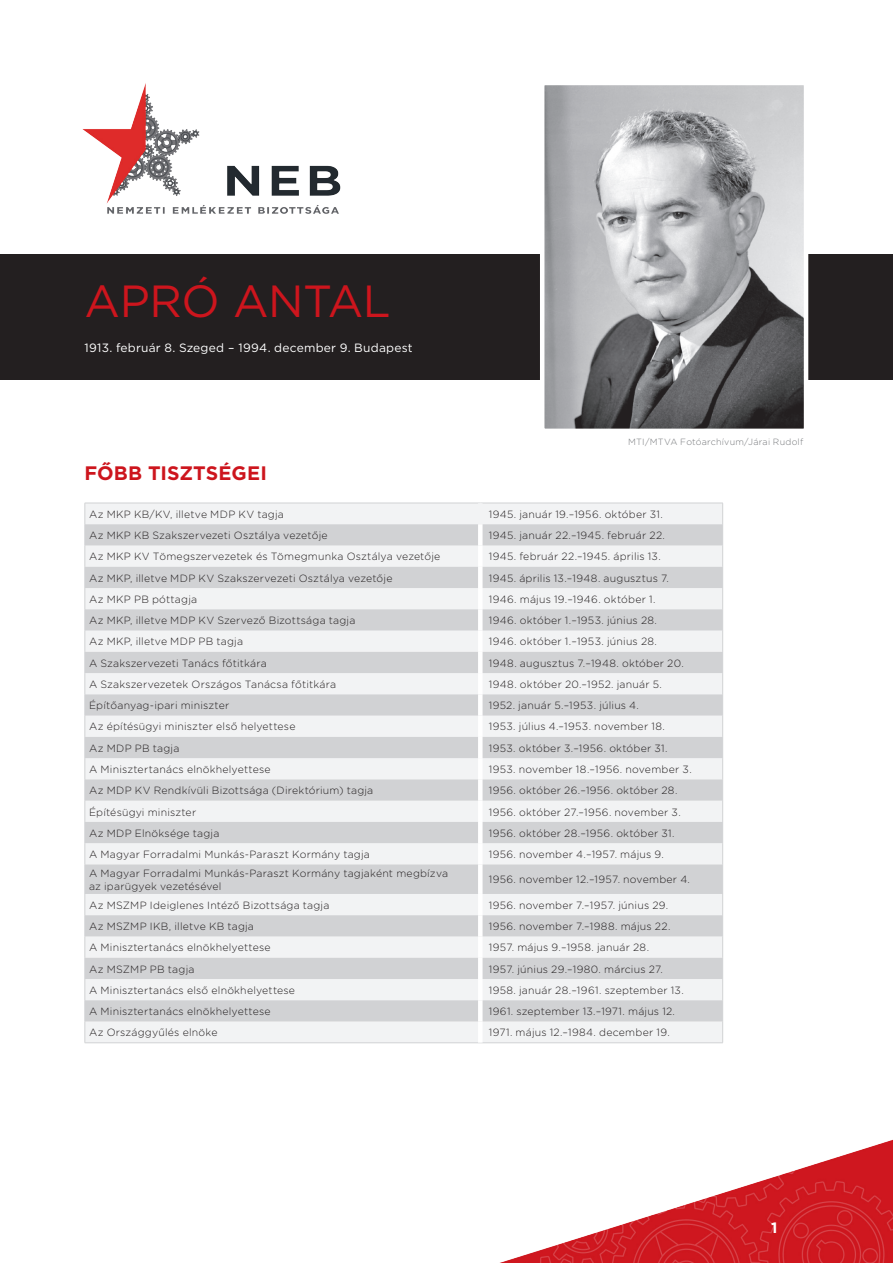
<style>
.page{position:relative;width:893px;height:1263px;background:#fff}
.page>*{position:absolute;margin:0;border:0;box-sizing:border-box;transform-origin:0 0}
.t1{font:45px "Gotham";letter-spacing:-.01em;color:#cd151d}
.t2{font:700 19.5px "Gotham";letter-spacing:.005em;color:#cd151d}
.t3{font:700 15px "Gotham";color:#fff}
.t4{font:12px "Gotham";letter-spacing:.02em;color:#fff}
.t5{font:300 10.5px/12.6px "Gotham Rounded";letter-spacing:.02em;color:#231f20}
.t6{font:300 9px "Gotham Rounded";letter-spacing:.025em;color:#76787b}
</style>
<div class="page">
<img style="left:500px;top:1140px;width:393px;height:123px">
<div style="left:0;top:254px;width:893px;height:125px;background:#231f20"></div>
<img style="left:82px;top:83px;width:259px;height:131px">
<div style="left:86px;top:504px;width:636px;height:538px;background:#f2f3f4"></div>
<svg style="left:86px;top:524px;width:636px;height:497px;fill:#d1d2d4"></svg>
<hr style="left:85px;top:503px;width:395px;height:1px;background:#d1d2d4">
<hr style="left:480px;top:503px;width:243px;height:1px;background:#d1d2d4">
<svg style="left:85px;top:503px;width:1px;height:361px"></svg>
<svg style="left:722px;top:504px;width:1px;height:360px"></svg>
<hr style="left:85px;top:864px;width:1px;height:30px;background:#d1d2d4">
<hr style="left:722px;top:864px;width:1px;height:30px;background:#d1d2d4">
<svg style="left:85px;top:894px;width:1px;height:148px"></svg>
<svg style="left:722px;top:894px;width:1px;height:148px"></svg>
<hr style="left:85px;top:1042px;width:395px;height:1px;background:#d1d2d4">
<hr style="left:480px;top:1042px;width:243px;height:1px;background:#d1d2d4">
<div style="left:478px;top:503px;width:5px;height:21px;background:#f2f3f4"></div>
<div style="left:478px;top:524px;width:5px;height:21px;background:#fff"></div>
<div style="left:478px;top:545px;width:5px;height:22px;background:#fff"></div>
<div style="left:478px;top:567px;width:5px;height:21px;background:#fff"></div>
<div style="left:478px;top:588px;width:5px;height:21px;background:#fff"></div>
<div style="left:478px;top:609px;width:5px;height:21px;background:#fff"></div>
<div style="left:478px;top:630px;width:5px;height:22px;background:#fff"></div>
<div style="left:478px;top:652px;width:5px;height:21px;background:#fff"></div>
<div style="left:478px;top:673px;width:5px;height:21px;background:#fff"></div>
<div style="left:478px;top:694px;width:5px;height:22px;background:#fff"></div>
<div style="left:478px;top:716px;width:5px;height:21px;background:#fff"></div>
<div style="left:478px;top:737px;width:5px;height:21px;background:#fff"></div>
<div style="left:478px;top:758px;width:5px;height:21px;background:#fff"></div>
<div style="left:478px;top:779px;width:5px;height:22px;background:#fff"></div>
<div style="left:478px;top:801px;width:5px;height:21px;background:#fff"></div>
<div style="left:478px;top:822px;width:5px;height:21px;background:#fff"></div>
<div style="left:478px;top:843px;width:5px;height:21px;background:#fff"></div>
<div style="left:478px;top:864px;width:5px;height:30px;background:#fff"></div>
<div style="left:478px;top:894px;width:5px;height:21px;background:#fff"></div>
<div style="left:478px;top:915px;width:5px;height:21px;background:#fff"></div>
<div style="left:478px;top:936px;width:5px;height:22px;background:#fff"></div>
<div style="left:478px;top:958px;width:5px;height:21px;background:#fff"></div>
<div style="left:478px;top:979px;width:5px;height:21px;background:#fff"></div>
<div style="left:478px;top:1000px;width:5px;height:21px;background:#fff"></div>
<div style="left:478px;top:1021px;width:5px;height:21px;background:#fff"></div>
<img style="left:545px;top:86px;width:258px;height:342px">
<div style="left:540px;top:81px;width:268px;height:352px;border:4px solid #fff"></div>
<h1 class="t1" style="left:85px;top:272px;width:308px">apró antal</h1>
<p class="t4" style="left:85px;top:340px;width:330px">1913. február 8. Szeged – 1994. december 9. Budapest</p>
<p class="t6" style="left:628px;top:436px;width:177px">MTI/MTVA Fotóarchívum/Járai Rudolf</p>
<h2 class="t2" style="left:85px;top:460px;width:184px">FŐBB TISZTSÉGEI</h2>
<p class="t5" style="left:89px;top:507px;width:196px">Az MKP KB/KV, illetve MDP KV tagja</p>
<p class="t5" style="left:489px;top:507px;width:176px">1945. január 19.–1956. október 31.</p>
<p class="t5" style="left:89px;top:529px;width:240px">Az MKP KB Szakszervezeti Osztálya vezetője</p>
<p class="t5" style="left:489px;top:529px;width:178px">1945. január 22.–1945. február 22.</p>
<p class="t5" style="left:89px;top:550px;width:353px">Az MKP KV Tömegszervezetek és Tömegmunka Osztálya vezetője</p>
<p class="t5" style="left:489px;top:550px;width:174px">1945. február 22.–1945. április 13.</p>
<p class="t5" style="left:89px;top:571px;width:305px">Az MKP, illetve MDP KV Szakszervezeti Osztálya vezetője</p>
<p class="t5" style="left:489px;top:571px;width:182px">1945. április 13.–1948. augusztus 7.</p>
<p class="t5" style="left:89px;top:592px;width:110px">Az MKP PB póttagja</p>
<p class="t5" style="left:489px;top:592px;width:168px">1946. május 19.–1946. október 1.</p>
<p class="t5" style="left:89px;top:614px;width:268px">Az MKP, illetve MDP KV Szervező Bizottsága tagja</p>
<p class="t5" style="left:489px;top:614px;width:170px">1946. október 1.–1953. június 28.</p>
<p class="t5" style="left:89px;top:635px;width:155px">Az MKP, illetve MDP PB tagja</p>
<p class="t5" style="left:489px;top:635px;width:170px">1946. október 1.–1953. június 28.</p>
<p class="t5" style="left:89px;top:656px;width:179px">A Szakszervezeti Tanács főtitkára</p>
<p class="t5" style="left:489px;top:656px;width:196px">1948. augusztus 7.–1948. október 20.</p>
<p class="t5" style="left:89px;top:677px;width:249px">A Szakszervezetek Országos Tanácsa főtitkára</p>
<p class="t5" style="left:489px;top:677px;width:175px">1948. október 20.–1952. január 5.</p>
<p class="t5" style="left:89px;top:699px;width:142px">Építőanyag-ipari miniszter</p>
<p class="t5" style="left:489px;top:699px;width:152px">1952. január 5.–1953. július 4.</p>
<p class="t5" style="left:89px;top:720px;width:208px">Az építésügyi miniszter első helyettese</p>
<p class="t5" style="left:489px;top:720px;width:178px">1953. július 4.–1953. november 18.</p>
<p class="t5" style="left:89px;top:741px;width:92px">Az MDP PB tagja</p>
<p class="t5" style="left:489px;top:741px;width:180px">1953. október 3.–1956. október 31.</p>
<p class="t5" style="left:89px;top:762px;width:183px">A Minisztertanács elnökhelyettese</p>
<p class="t5" style="left:489px;top:762px;width:205px">1953. november 18.–1956. november 3.</p>
<p class="t5" style="left:89px;top:784px;width:286px">Az MDP KV Rendkívüli Bizottsága (Direktórium) tagja</p>
<p class="t5" style="left:489px;top:784px;width:190px">1956. október 26.–1956. október 28.</p>
<p class="t5" style="left:89px;top:805px;width:109px">Építésügyi miniszter</p>
<p class="t5" style="left:489px;top:805px;width:194px">1956. október 27.–1956. november 3.</p>
<p class="t5" style="left:89px;top:826px;width:132px">Az MDP Elnöksége tagja</p>
<p class="t5" style="left:489px;top:826px;width:187px">1956. október 28.–1956. október 31.</p>
<p class="t5" style="left:89px;top:847px;width:282px">A Magyar Forradalmi Munkás-Paraszt Kormány tagja</p>
<p class="t5" style="left:489px;top:847px;width:176px">1956. november 4.–1957. május 9.</p>
<p class="t5" style="left:89px;top:867px;width:361px">A Magyar Forradalmi Munkás-Paraszt Kormány tagjaként megbízva az iparügyek vezetésével</p>
<p class="t5" style="left:489px;top:873px;width:203px">1956. november 12.–1957. november 4.</p>
<p class="t5" style="left:89px;top:898px;width:242px">Az MSZMP Ideiglenes Intéző Bizottsága tagja</p>
<p class="t5" style="left:489px;top:898px;width:181px">1956. november 7.–1957. június 29.</p>
<p class="t5" style="left:89px;top:919px;width:166px">Az MSZMP IKB, illetve KB tagja</p>
<p class="t5" style="left:489px;top:919px;width:183px">1956. november 7.–1988. május 22.</p>
<p class="t5" style="left:89px;top:941px;width:183px">A Minisztertanács elnökhelyettese</p>
<p class="t5" style="left:489px;top:941px;width:162px">1957. május 9.–1958. január 28.</p>
<p class="t5" style="left:89px;top:962px;width:107px">Az MSZMP PB tagja</p>
<p class="t5" style="left:489px;top:962px;width:176px">1957. június 29.–1980. március 27.</p>
<p class="t5" style="left:89px;top:983px;width:207px">A Minisztertanács első elnökhelyettese</p>
<p class="t5" style="left:489px;top:983px;width:196px">1958. január 28.–1961. szeptember 13.</p>
<p class="t5" style="left:89px;top:1005px;width:183px">A Minisztertanács elnökhelyettese</p>
<p class="t5" style="left:489px;top:1005px;width:188px">1961. szeptember 13.–1971. május 12.</p>
<p class="t5" style="left:89px;top:1026px;width:130px">Az Országgyűlés elnöke</p>
<p class="t5" style="left:489px;top:1026px;width:182px">1971. május 12.–1984. december 19.</p>
<h3 class="t3" style="left:771px;top:1218px;width:8px">1</h3>
</div>
